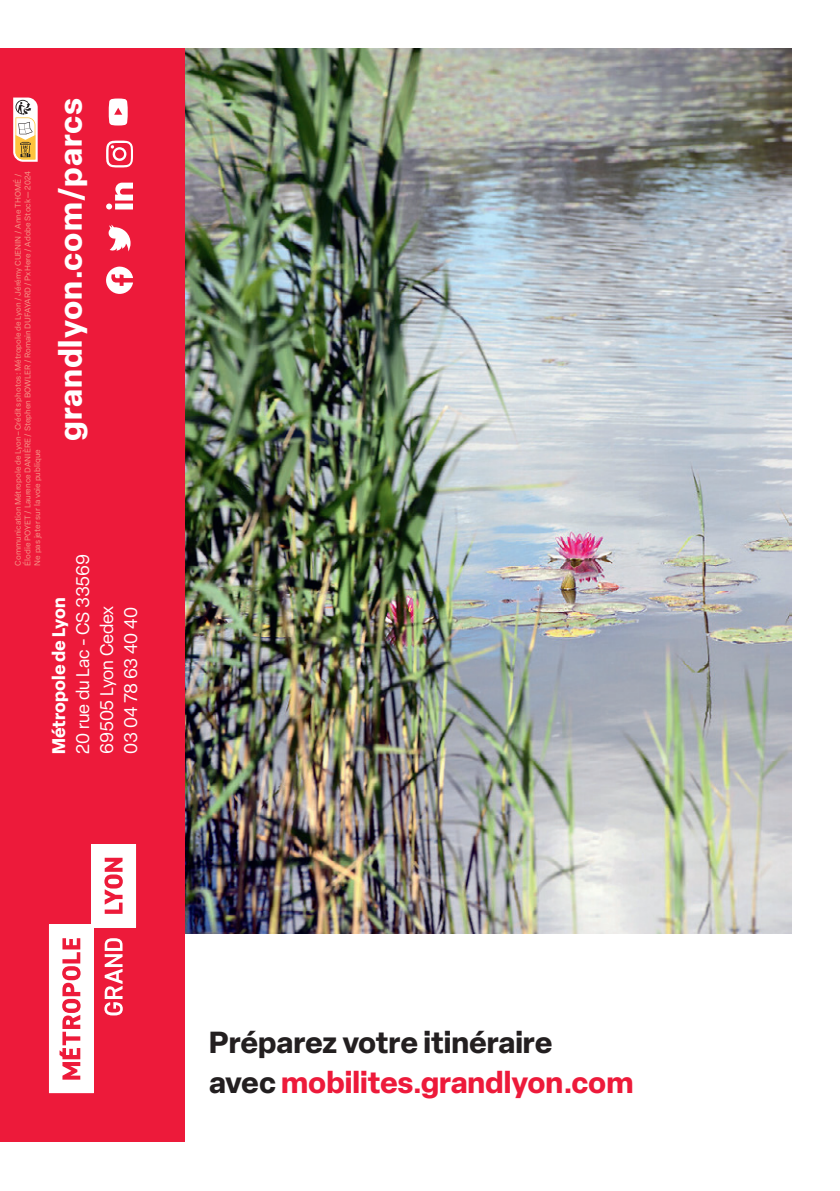
<style>
.page{position:relative;width:840px;height:1191px;background:#fff}
.page>*{position:absolute;margin:0;border:0;box-sizing:border-box;transform-origin:0 0}
.t1{font:700 32px "Elza";letter-spacing:.03em;color:#fff}
.H2_-_Noir{font:700 30px/39.8px "Elza";color:#231f20}
.t2{font:18px/24px "Elza";letter-spacing:-.005em;color:#fff}
.t3{font:700 18px "Elza";color:#fff}
.t4{font:8px/9.6px "Elza Text";color:#f59687}
.s1{color:#ed1a3a}
</style>
<div class="page">
<div style="left:0;top:49px;width:185px;height:1093px;background:#ed1a3a"></div>
<svg style="left:49px;top:844px;width:87px;height:249px"></svg>
<svg style="left:106px;top:266px;width:27px;height:28px"></svg>
<svg style="left:109px;top:98px;width:19px;height:27px"></svg>
<svg style="left:108px;top:224px;width:22px;height:28px"></svg>
<svg style="left:106px;top:141px;width:27px;height:26px"></svg>
<svg style="left:106px;top:183px;width:27px;height:26px"></svg>
<svg style="left:13px;top:98px;width:25px;height:63px;background:#e4cbaa"></svg>
<img style="left:185px;top:49px;width:605px;height:885px">
<p class="t4" style="left:13px;top:565px;width:396px;rotate:-90deg">Communication Métropole de Lyon – Crédits photos : Métropole de Lyon / Jérémy CUENIN / Anne THOMÉ /<br>Élodie POYET / Laurence DANIÈRE / Stephen BOWLER / Romain DUFAYARD / PxHere / Adobe Stock — 2024<br>Ne pas jeter sur la voie publique</p>
<p class="t1" style="left:47px;top:441px;width:344px;rotate:-90deg">grandlyon.com/parcs</p>
<h3 class="t2" style="left:71px;top:753px;width:201px;rotate:-90deg">20 rue du Lac - CS 33569<br>69505 Lyon Cedex<br>03 04 78 63 40 40</h3>
<h3 class="t3" style="left:46px;top:753px;width:158px;rotate:-90deg">Métropole de Lyon</h3>
<p class="H2_-_Noir" style="left:209px;top:1022px;width:425px">Préparez votre itinéraire<br>avec <span class="s1">mobilites.grandlyon.com</span></p>
</div>
